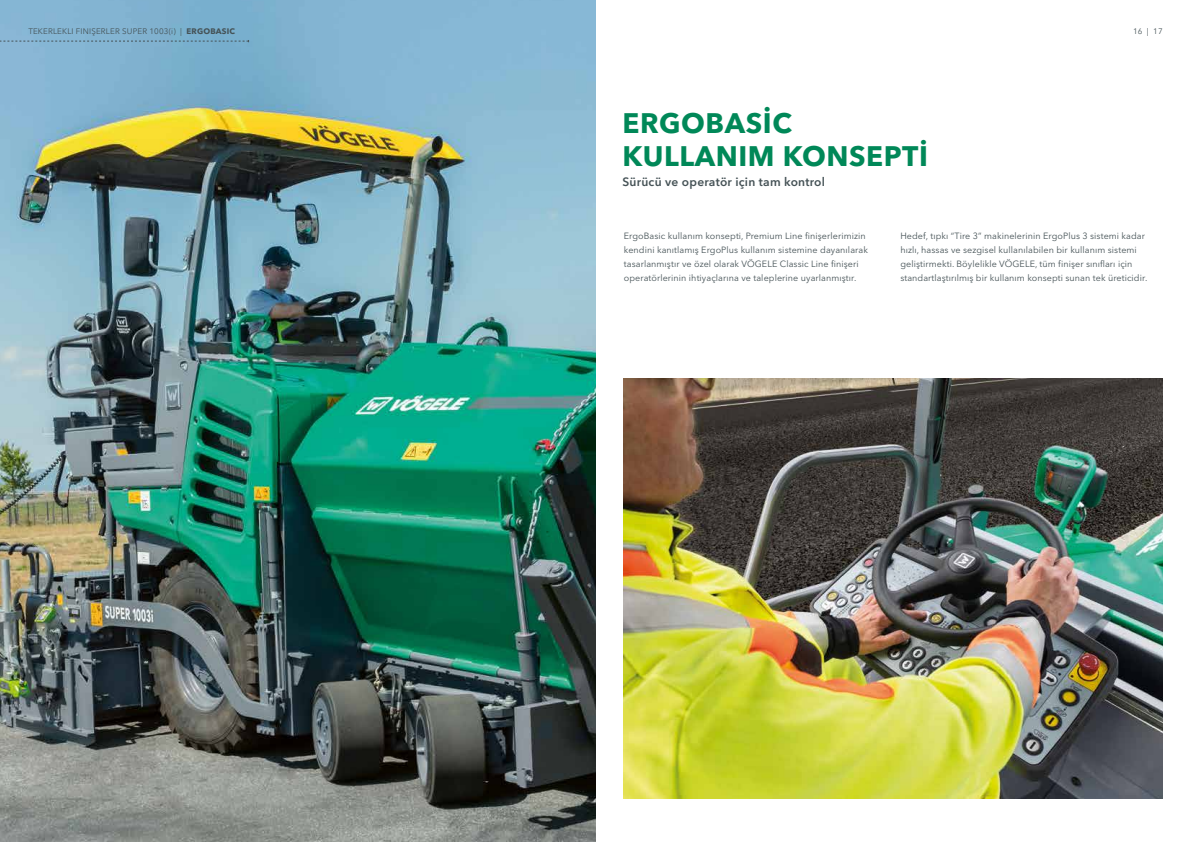
<style>
.page{position:relative;width:1191px;height:842px;background:#fff}
.page>*{position:absolute;margin:0;border:0;box-sizing:border-box;transform-origin:0 0}
.t1{font:700 28px/33px "Avenir Next LT Pro";letter-spacing:.02em;color:#008858}
.t2{font:600 12px "Avenir Next LT Pro";letter-spacing:.02em;color:#455256}
.t3{font:9px/14px "Avenir Next LT Pro";letter-spacing:.01em;color:#455256}
.t4{font:8px "Avenir Next LT Pro";letter-spacing:.02em;color:#455256}
.s1{font-weight:700}
</style>
<div class="page">
<img style="left:624px;top:379px;width:538px;height:420px">
<img style="left:0;top:0;width:595px;height:842px">
<svg style="left:0;top:40px;width:249px;height:2px"></svg>
<p class="t4" style="left:28px;top:27px;width:208px">TEKERLEKLI FINIŞERLER SUPER 1003(i) | <span class="s1">ERGOBASIC</span></p>
<p class="t4" style="left:28px;top:27px;width:197px">RAUPENFERT GER SUPER 1800-3(i) | <span class="s1">ERGOPLUS 3</span></p>
<h1 class="t1" style="left:622px;top:106px;width:307px">ERGOBASIC<br>KULLANIM KONSEPTI</h1>
<h2 class="t2" style="left:622px;top:175px;width:204px">Sürücü ve operatör için tam kontrol</h2>
<p class="t4" style="left:1133px;top:27px;width:31px">16 | 17</p>
<p class="t3" style="left:624px;top:229px;width:246px">ErgoBasic kullanım konsepti, Premium Line finişerlerimizin kendini kanıtlamış ErgoPlus kullanım sistemine dayanılarak tasarlanmıştır ve özel olarak VÖGELE Classic Line finişeri operatörlerinin ihtiyaçlarına ve taleplerine uyarlanmıştır.</p>
<p class="t3" style="left:900px;top:229px;width:248px">Hedef, tıpkı “Tire 3” makinelerinin ErgoPlus 3 sistemi kadar hızlı, hassas ve sezgisel kullanılabilen bir kullanım sistemi geliştirmekti. Böylelikle VÖGELE, tüm finişer sınıfları için standartlaştırılmış bir kullanım konsepti sunan tek üreticidir.</p>
</div>
